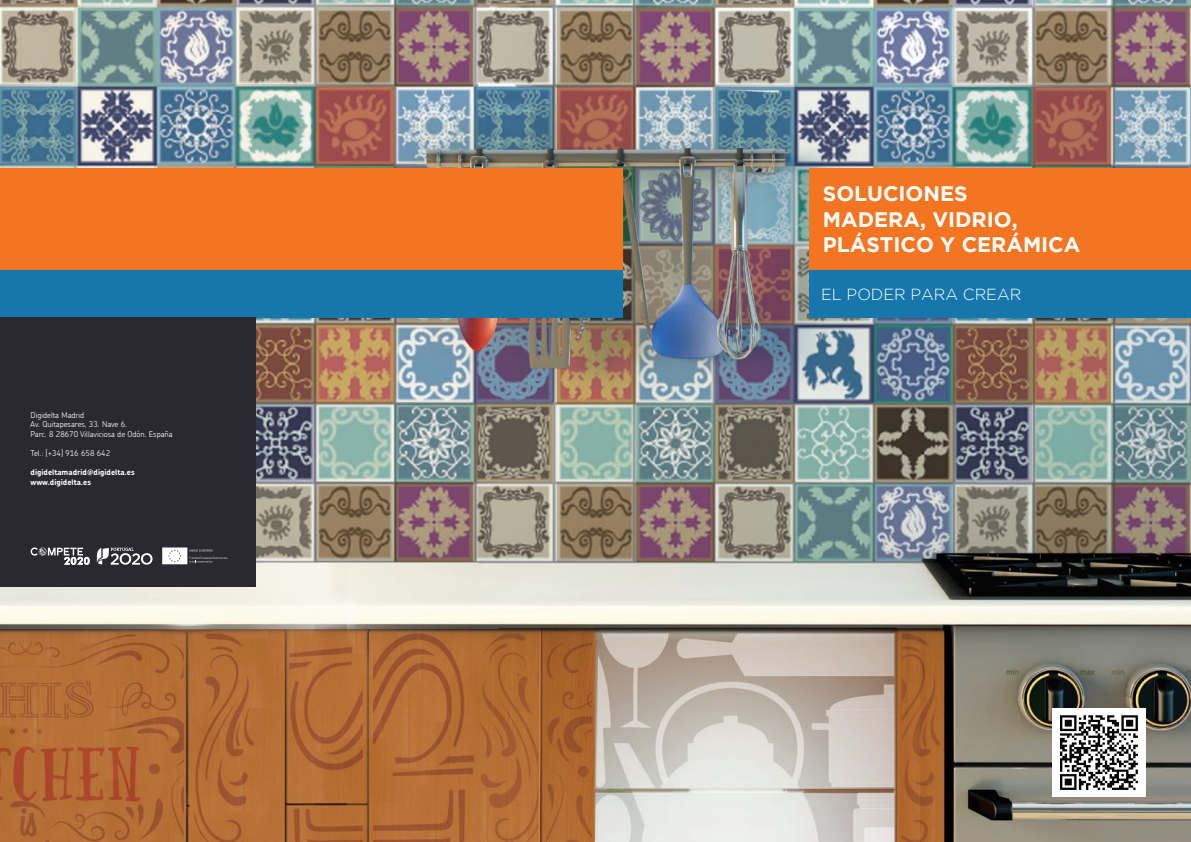
<style>
.page{position:relative;width:1191px;height:842px;background:#fff}
.page>*{position:absolute;margin:0;border:0;box-sizing:border-box;transform-origin:0 0}
.t1{font:700 21px/25.2px "Gotham";color:#fff}
.t2{font:300 16px "Gotham";color:#fff}
.t3{font:300 8px/9.6px "Chevin";color:#fff}
.t4{font:700 8px/9.6px "Chevin";color:#fff}
</style>
<div class="page">
<img style="left:0;top:0;width:1191px;height:842px">
<div style="left:0;top:168px;width:623px;height:104px;background:#f47521"></div>
<div style="left:0;top:270px;width:622px;height:47px;background:#1777ac"></div>
<div style="left:810px;top:169px;width:381px;height:103px;background:#f47521"></div>
<div style="left:810px;top:270px;width:381px;height:47px;background:#1777ac"></div>
<div style="left:1052px;top:708px;width:93px;height:89px;background:#fff"></div>
<svg style="left:1060px;top:715px;width:77px;height:75px"></svg>
<div style="left:0;top:317px;width:256px;height:270px;background:#2a2930"></div>
<svg style="left:31px;top:547px;width:59px;height:18px"></svg>
<svg style="left:97px;top:548px;width:55px;height:17px"></svg>
<svg style="left:162px;top:547px;width:65px;height:17px"></svg>
<p class="t3" style="left:31px;top:410px;width:144px">Digidelta Madrid<br>Av. Quitapesares, 33. Nave 6.<br>Parc. 8 28670 Villaviciosa de Odón. España</p>
<p class="t3" style="left:31px;top:448px;width:81px">Tel.: [+34] 916 658 642</p>
<p class="t4" style="left:31px;top:467px;width:106px">digideltamadrid@digidelta.es www.digidelta.es</p>
<h1 class="t1" style="left:823px;top:181px;width:259px">SOLUCIONES<br>MADERA, VIDRIO,<br>PLÁSTICO Y CERÁMICA</h1>
<h2 class="t2" style="left:821px;top:285px;width:201px">EL PODER PARA CREAR</h2>
</div>
